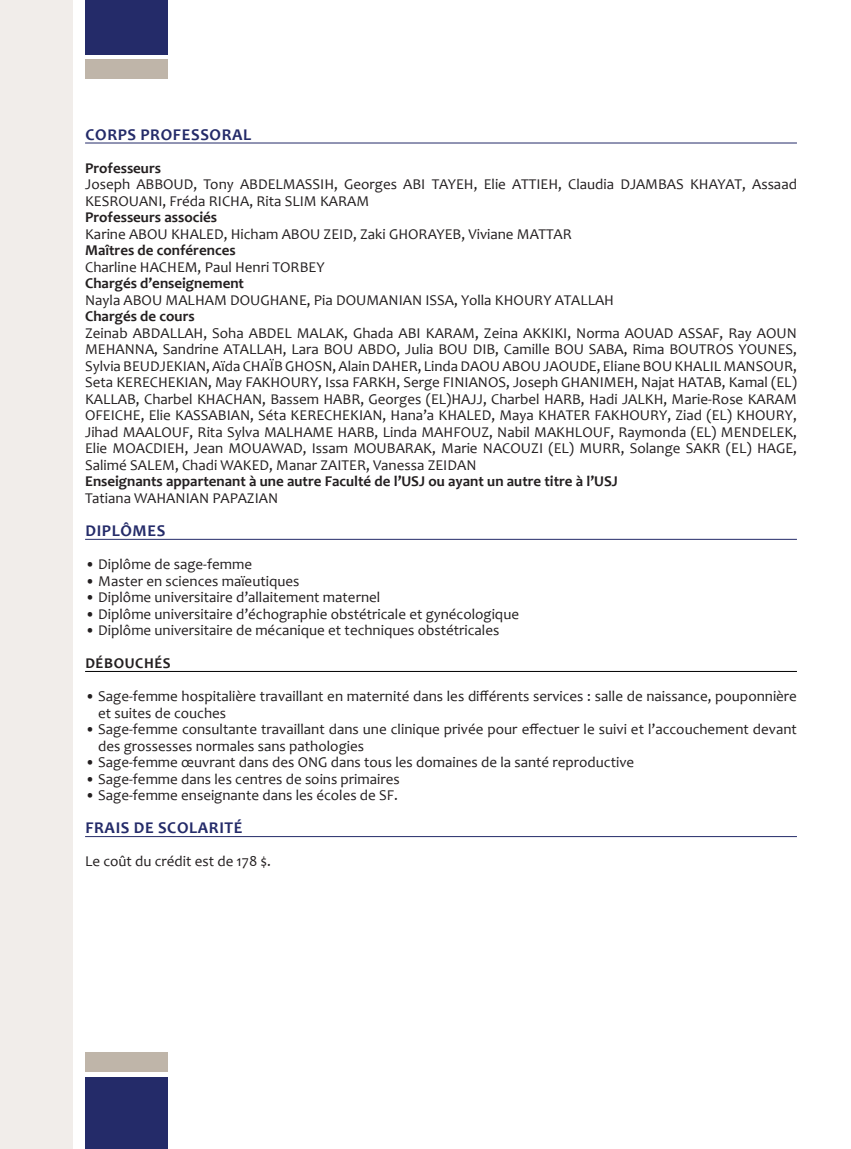
<style>
.page{position:relative;width:851px;height:1149px;background:#fff}
.page>*{position:absolute;margin:0;border:0;box-sizing:border-box;transform-origin:0 0}
.Title_Underline{font:700 16.5px "Candara";letter-spacing:.04em;color:#242b69}
.List_Paragraph{font:15px/16.5px "Candara";color:#231f20}
.List_Paragraph-2{font:700 15px "Candara";color:#231f20}
.Title_Underline-2{font:700 15px "Candara";letter-spacing:.04em;color:#231f20}
</style>
<div class="page">
<div style="left:85px;top:1076px;width:83px;height:72px;background:#242b69"></div>
<div style="left:85px;top:1051px;width:83px;height:19px;background:#bfb5a9"></div>
<div style="left:85px;top:60px;width:83px;height:19px;background:#bfb5a9"></div>
<div style="left:85px;top:0;width:83px;height:54px;background:#242b69"></div>
<hr style="left:85px;top:143px;width:711px;height:1px;background:#242b69">
<hr style="left:85px;top:539px;width:711px;height:1px;background:#242b69">
<hr style="left:85px;top:671px;width:711px;height:1px;background:#000">
<hr style="left:85px;top:836px;width:711px;height:1px;background:#242b69">
<div style="left:0;top:0;width:72px;height:1148px;background:#f1edea"></div>
<p class="Title_Underline" style="left:85px;top:124px;width:167px">CORPS PROFESSORAL</p>
<p class="List_Paragraph-2" style="left:85px;top:159px;width:78px">Professeurs</p>
<p class="List_Paragraph" style="left:85px;top:176px;width:713px">Joseph ABBOUD, Tony ABDELMASSIH, Georges ABI TAYEH, Elie ATTIEH, Claudia DJAMBAS KHAYAT, Assaad<br>KESROUANI, Fréda RICHA, Rita SLIM KARAM</p>
<p class="List_Paragraph-2" style="left:85px;top:208px;width:133px">Professeurs associés</p>
<p class="List_Paragraph" style="left:85px;top:225px;width:488px">Karine ABOU KHALED, Hicham ABOU ZEID, Zaki GHORAYEB, Viviane MATTAR</p>
<p class="List_Paragraph-2" style="left:85px;top:241px;width:152px">Maîtres de conférences</p>
<p class="List_Paragraph" style="left:85px;top:258px;width:241px">Charline HACHEM, Paul Henri TORBEY</p>
<p class="List_Paragraph-2" style="left:85px;top:274px;width:160px">Chargés d’enseignement</p>
<p class="List_Paragraph" style="left:85px;top:291px;width:530px">Nayla ABOU MALHAM DOUGHANE, Pia DOUMANIAN ISSA, Yolla KHOURY ATALLAH</p>
<p class="List_Paragraph-2" style="left:85px;top:307px;width:111px">Chargés de cours</p>
<p class="List_Paragraph" style="left:85px;top:324px;width:713px;text-align:justify">Zeinab ABDALLAH, Soha ABDEL MALAK, Ghada ABI KARAM, Zeina AKKIKI, Norma AOUAD ASSAF, Ray AOUN MEHANNA, Sandrine ATALLAH, Lara BOU ABDO, Julia BOU DIB, Camille BOU SABA, Rima BOUTROS YOUNES, Sylvia BEUDJEKIAN, Aïda CHAÏB GHOSN, Alain DAHER, Linda DAOU ABOU JAOUDE, Eliane BOU KHALIL MANSOUR, Seta KERECHEKIAN, May FAKHOURY, Issa FARKH, Serge FINIANOS, Joseph GHANIMEH, Najat HATAB, Kamal (EL)<br>KALLAB, Charbel KHACHAN, Bassem HABR, Georges (EL)HAJJ, Charbel HARB, Hadi JALKH, Marie-Rose KARAM OFEICHE, Elie KASSABIAN, Séta KERECHEKIAN, Hana’a KHALED, Maya KHATER FAKHOURY, Ziad (EL) KHOURY, Jihad MAALOUF, Rita Sylva MALHAME HARB, Linda MAHFOUZ, Nabil MAKHLOUF, Raymonda (EL) MENDELEK, Elie MOACDIEH, Jean MOUAWAD, Issam MOUBARAK, Marie NACOUZI (EL) MURR, Solange SAKR (EL) HAGE, Salimé SALEM, Chadi WAKED, Manar ZAITER, Vanessa ZEIDAN</p>
<p class="List_Paragraph-2" style="left:85px;top:472px;width:534px">Enseignants appartenant à une autre Faculté de l’USJ ou ayant un autre titre à l’USJ</p>
<p class="List_Paragraph" style="left:85px;top:489px;width:195px">Tatiana WAHANIAN PAPAZIAN</p>
<p class="Title_Underline" style="left:85px;top:520px;width:82px">DIPLÔMES</p>
<p class="List_Paragraph" style="left:85px;top:555px;width:168px">• Diplôme de sage-femme</p>
<p class="List_Paragraph" style="left:85px;top:572px;width:216px">• Master en sciences maïeutiques</p>
<p class="List_Paragraph" style="left:85px;top:588px;width:296px">• Diplôme universitaire d’allaitement maternel</p>
<p class="List_Paragraph" style="left:85px;top:605px;width:435px">• Diplôme universitaire d’échographie obstétricale et gynécologique</p>
<p class="List_Paragraph" style="left:85px;top:621px;width:415px">• Diplôme universitaire de mécanique et techniques obstétricales</p>
<p class="Title_Underline-2" style="left:85px;top:654px;width:87px">DÉBOUCHÉS</p>
<p class="List_Paragraph" style="left:98px;top:687px;width:700px;text-indent:-13px">• Sage-femme hospitalière travaillant en maternité dans les différents services : salle de naissance, pouponnière et suites de couches</p>
<p class="List_Paragraph" style="left:98px;top:720px;width:700px;text-indent:-13px">• Sage-femme consultante travaillant dans une clinique privée pour effectuer le suivi et l’accouchement devant des grossesses normales sans pathologies</p>
<p class="List_Paragraph" style="left:85px;top:753px;width:550px">• Sage-femme œuvrant dans des ONG dans tous les domaines de la santé reproductive</p>
<p class="List_Paragraph" style="left:85px;top:770px;width:316px">• Sage-femme dans les centres de soins primaires</p>
<p class="List_Paragraph" style="left:85px;top:786px;width:314px">• Sage-femme enseignante dans les écoles de SF.</p>
<p class="Title_Underline" style="left:85px;top:817px;width:159px">FRAIS DE SCOLARITÉ</p>
<p class="List_Paragraph" style="left:85px;top:852px;width:187px">Le coût du crédit est de 178 $.</p>
</div>
